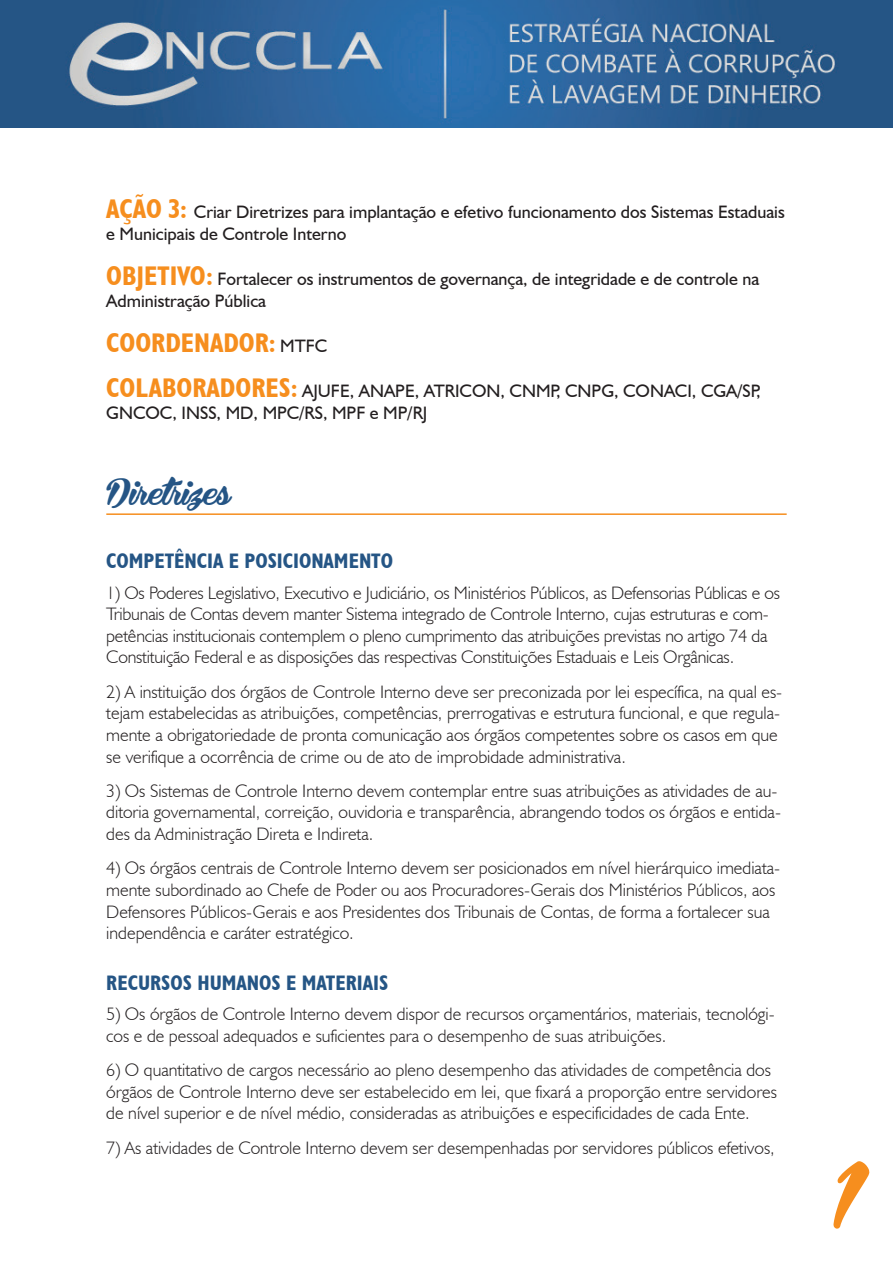
<style>
.page{position:relative;width:893px;height:1263px;background:#fff}
.page>*{position:absolute;margin:0;border:0;box-sizing:border-box;transform-origin:0 0}
.t1{font:93px "Bira PERSONALUSEONLY";color:#f68e1e}
.t2{font:33px "Bira PERSONALUSEONLY";color:#255585}
.t3{font:700 condensed 27px "Humanist 521 BT";color:#f68e1e}
.t4{font:700 condensed 21px "Humanist 521 BT";color:#255585}
.t5{font:300 18px/21.6px "Humanist 521 BT";color:#231f20}
.t6{font:18px/21.6px "Humanist 521 BT";color:#231f20}
.s1{font-weight:700;font-stretch:condensed;font-size:27px;color:#f68e1e}
.s2{font-weight:400;font-stretch:normal;font-size:18px;color:#231f20}
</style>
<div class="page">
<img style="left:0;top:0;width:893px;height:128px">
<hr style="left:106px;top:513px;width:681px;height:2px;background:#f68e1e">
<p class="t6" style="left:106px;top:201px;width:680px"><span class="s1">AÇÃO 3:</span> Criar Diretrizes para implantação e efetivo funcionamento dos Sistemas Estaduais e Municipais de Controle Interno</p>
<p class="t6" style="left:106px;top:268px;width:654px"><span class="s1">OBJETIVO:</span> Fortalecer os instrumentos de governança, de integridade e de controle na<br>Administração Pública</p>
<h3 class="t3" style="left:106px;top:326px;width:223px">COORDENADOR: <span class="s2">MTFC</span></h3>
<p class="t6" style="left:106px;top:380px;width:656px"><span class="s1">COLABORADORES:</span> AJUFE, ANAPE, ATRICON, CNMP, CNPG, CONACI, CGA/SP,<br>GNCOC, INSS, MD, MPC/RS, MPF e MP/RJ</p>
<h2 class="t2" style="left:106px;top:468px;width:125px">Diretrizes</h2>
<p class="t4" style="left:106px;top:548px;width:288px">COMPETÊNCIA E POSICIONAMENTO</p>
<p class="t5" style="left:106px;top:581px;width:675px">1) Os Poderes Legislativo, Executivo e Judiciário, os Ministérios Públicos, as Defensorias Públicas e os Tribunais de Contas devem manter Sistema integrado de Controle Interno, cujas estruturas e com&shy;petências institucionais contemplem o pleno cumprimento das atribuições previstas no artigo 74 da Constituição Federal e as disposições das respectivas Constituições Estaduais e Leis Orgânicas.</p>
<p class="t5" style="left:106px;top:680px;width:677px">2) A instituição dos órgãos de Controle Interno deve ser preconizada por lei específica, na qual es&shy;tejam estabelecidas as atribuições, competências, prerrogativas e estrutura funcional, e que regula&shy;mente a obrigatoriedade de pronta comunicação aos órgãos competentes sobre os casos em que se verifique a ocorrência de crime ou de ato de improbidade administrativa.</p>
<p class="t5" style="left:106px;top:779px;width:676px">3) Os Sistemas de Controle Interno devem contemplar entre suas atribuições as atividades de au&shy;ditoria governamental, correição, ouvidoria e transparência, abrangendo todos os órgãos e entida&shy;des da Administração Direta e Indireta.</p>
<p class="t5" style="left:106px;top:857px;width:675px">4) Os órgãos centrais de Controle Interno devem ser posicionados em nível hierárquico imediata&shy;mente subordinado ao Chefe de Poder ou aos Procuradores-Gerais dos Ministérios Públicos, aos Defensores Públicos-Gerais e aos Presidentes dos Tribunais de Contas, de forma a fortalecer sua independência e caráter estratégico.</p>
<p class="t4" style="left:106px;top:970px;width:283px">RECURSOS HUMANOS E MATERIAIS</p>
<p class="t5" style="left:106px;top:1003px;width:670px">5) Os órgãos de Controle Interno devem dispor de recursos orçamentários, materiais, tecnológi&shy;cos e de pessoal adequados e suficientes para o desempenho de suas atribuições.</p>
<p class="t5" style="left:106px;top:1059px;width:672px">6) O quantitativo de cargos necessário ao pleno desempenho das atividades de competência dos órgãos de Controle Interno deve ser estabelecido em lei, que fixará a proporção entre servidores de nível superior e de nível médio, consideradas as atribuições e especificidades de cada Ente.</p>
<p class="t5" style="left:106px;top:1136px;width:670px">7) As atividades de Controle Interno devem ser desempenhadas por servidores públicos efetivos,</p>
<h1 class="t1" style="left:830px;top:1122px;width:39px">1</h1>
</div>
